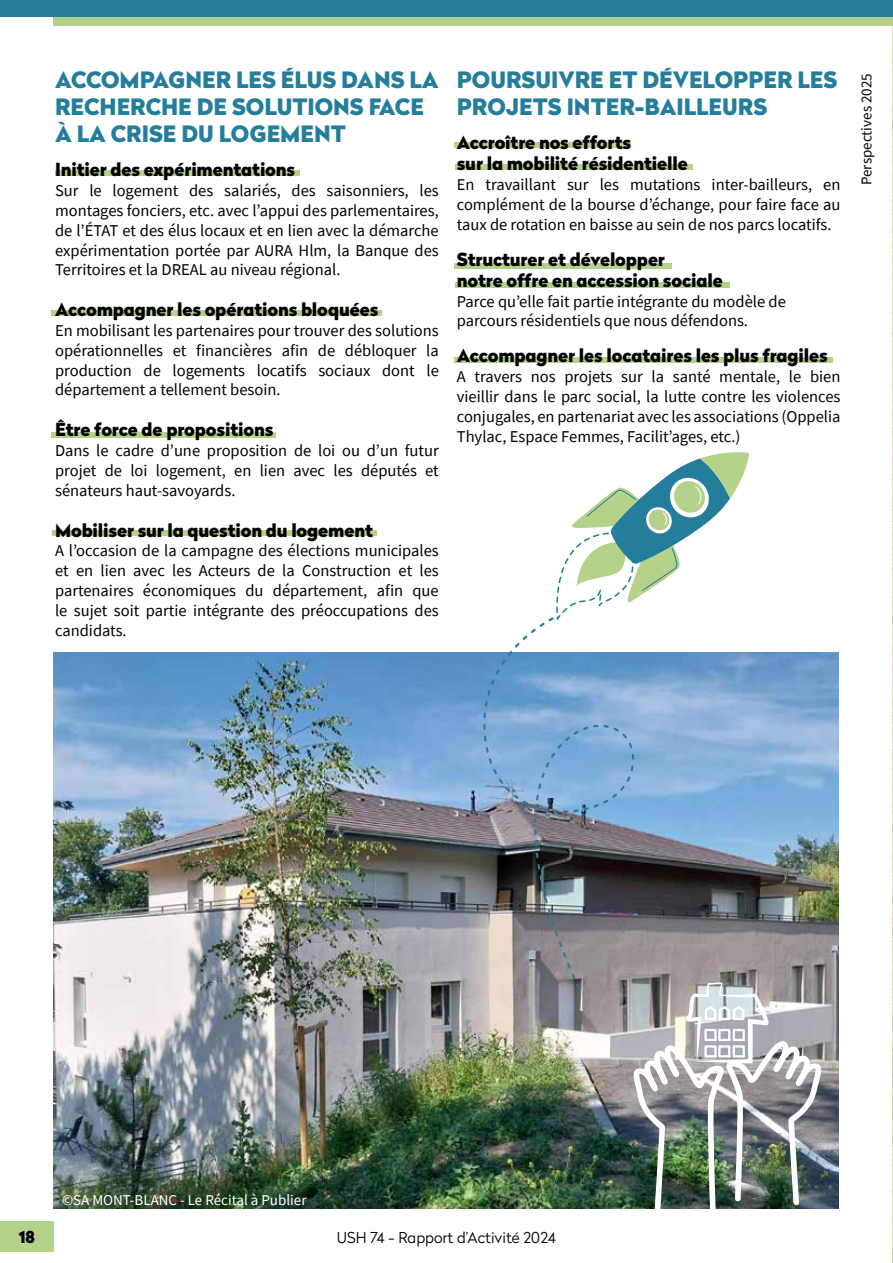
<style>
.page{position:relative;width:893px;height:1263px;background:#fff}
.page>*{position:absolute;margin:0;border:0;box-sizing:border-box;transform-origin:0 0}
.t1{font:900 22.5px/27px "Radikal";color:#247d9b}
.t2{font:900 18px/21px "Radikal";letter-spacing:-.01em;color:#000}
.t3{font:16.5px/19.8px "Source Sans Pro";color:#000;text-align:justify}
.t4{font:900 16.5px "Radikal";color:#000}
.t5{font:15px "Source Sans Pro";color:#fff}
.t6{font:300 15px "Radikal";color:#000}
.t7{font:15px "Source Sans Pro";color:#000}
</style>
<div class="page">
<img style="left:892px;top:26px;width:1px;height:1237px">
<div style="left:54px;top:11px;width:839px;height:15px;background:#b5d28a"></div>
<div style="left:0;top:1221px;width:54px;height:31px;background:#b5d28a"></div>
<div style="left:0;top:0;width:893px;height:17px;background:#247d9b"></div>
<img style="left:54px;top:652px;width:785px;height:557px">
<div style="left:454px;top:263px;width:218px;height:5px;background:#b5d28a"></div>
<div style="left:455px;top:142px;width:176px;height:6px;background:#b5d28a"></div>
<div style="left:52px;top:530px;width:325px;height:5px;background:#b5d28a"></div>
<div style="left:52px;top:432px;width:224px;height:5px;background:#b5d28a"></div>
<div style="left:52px;top:311px;width:330px;height:5px;background:#b5d28a"></div>
<div style="left:55px;top:170px;width:245px;height:6px;background:#b5d28a"></div>
<div style="left:455px;top:164px;width:237px;height:6px;background:#b5d28a"></div>
<div style="left:455px;top:282px;width:274px;height:6px;background:#b5d28a"></div>
<div style="left:455px;top:357px;width:378px;height:6px;background:#b5d28a"></div>
<svg style="left:556px;top:452px;width:193px;height:165px"></svg>
<img style="left:483px;top:617px;width:151px;height:372px">
<img style="left:634px;top:982px;width:188px;height:227px">
<h1 class="t1" style="left:55px;top:66px;width:385px">ACCOMPAGNER LES ÉLUS DANS LA<br>RECHERCHE DE SOLUTIONS FACE<br>À LA CRISE DU LOGEMENT</h1>
<p class="t2" style="left:55px;top:159px;width:242px">Initier des expérimentations</p>
<p class="t3" style="left:55px;top:181px;width:385px">Sur le logement des salariés, des saisonniers, les montages fonciers, etc. avec l’appui des parlementaires, de l’ÉTAT et des élus locaux et en lien avec la démarche expérimentation portée par AURA Hlm, la Banque des Territoires et la DREAL au niveau régional.</p>
<p class="t2" style="left:55px;top:299px;width:325px">Accompagner les opérations bloquées</p>
<p class="t3" style="left:55px;top:321px;width:385px">En mobilisant les partenaires pour trouver des solutions opérationnelles et financières afin de débloquer la production de logements locatifs sociaux dont le département a tellement besoin.</p>
<p class="t2" style="left:55px;top:419px;width:220px">Être force de propositions</p>
<p class="t3" style="left:55px;top:441px;width:385px">Dans le cadre d’une proposition de loi ou d’un futur projet de loi logement, en lien avec les députés et sénateurs haut-savoyards.</p>
<p class="t2" style="left:55px;top:519px;width:319px">Mobiliser sur la question du logement</p>
<p class="t3" style="left:55px;top:541px;width:385px">A l’occasion de la campagne des élections municipales et en lien avec les Acteurs de la Construction et les partenaires économiques du département, afin que le sujet soit partie intégrante des préoccupations des candidats.</p>
<h1 class="t1" style="left:457px;top:66px;width:382px">POURSUIVRE ET DÉVELOPPER LES<br>PROJETS INTER-BAILLEURS</h1>
<p class="t2" style="left:457px;top:132px;width:233px">Accroître nos efforts<br>sur la mobilité résidentielle</p>
<p class="t3" style="left:457px;top:175px;width:385px">En travaillant sur les mutations inter-bailleurs, en complément de la bourse d’échange, pour faire face au taux de rotation en baisse au sein de nos parcs locatifs.</p>
<p class="t2" style="left:457px;top:248px;width:268px">Structurer et développer<br>notre offre en accession sociale</p>
<p class="t3" style="left:457px;top:291px;width:331px">Parce qu’elle fait partie intégrante du modèle de parcours résidentiels que nous défendons.</p>
<p class="t2" style="left:457px;top:345px;width:372px">Accompagner les locataires les plus fragiles</p>
<p class="t3" style="left:457px;top:367px;width:385px">A travers nos projets sur la santé mentale, le bien vieillir dans le parc social, la lutte contre les violences conjugales, en partenariat avec les associations (Oppelia Thylac, Espace Femmes, Facilit’ages, etc.)</p>
<p class="t7" style="left:857px;top:185px;width:113px;rotate:-90deg">Perspectives 2025</p>
<p class="t5" style="left:62px;top:1190px;width:246px">©SA MONT-BLANC - Le Récital à Publier</p>
<p class="t4" style="left:19px;top:1225px;width:18px">18</p>
<p class="t6" style="left:337px;top:1226px;width:221px">USH 74 - Rapport d’Activité 2024</p>
</div>
